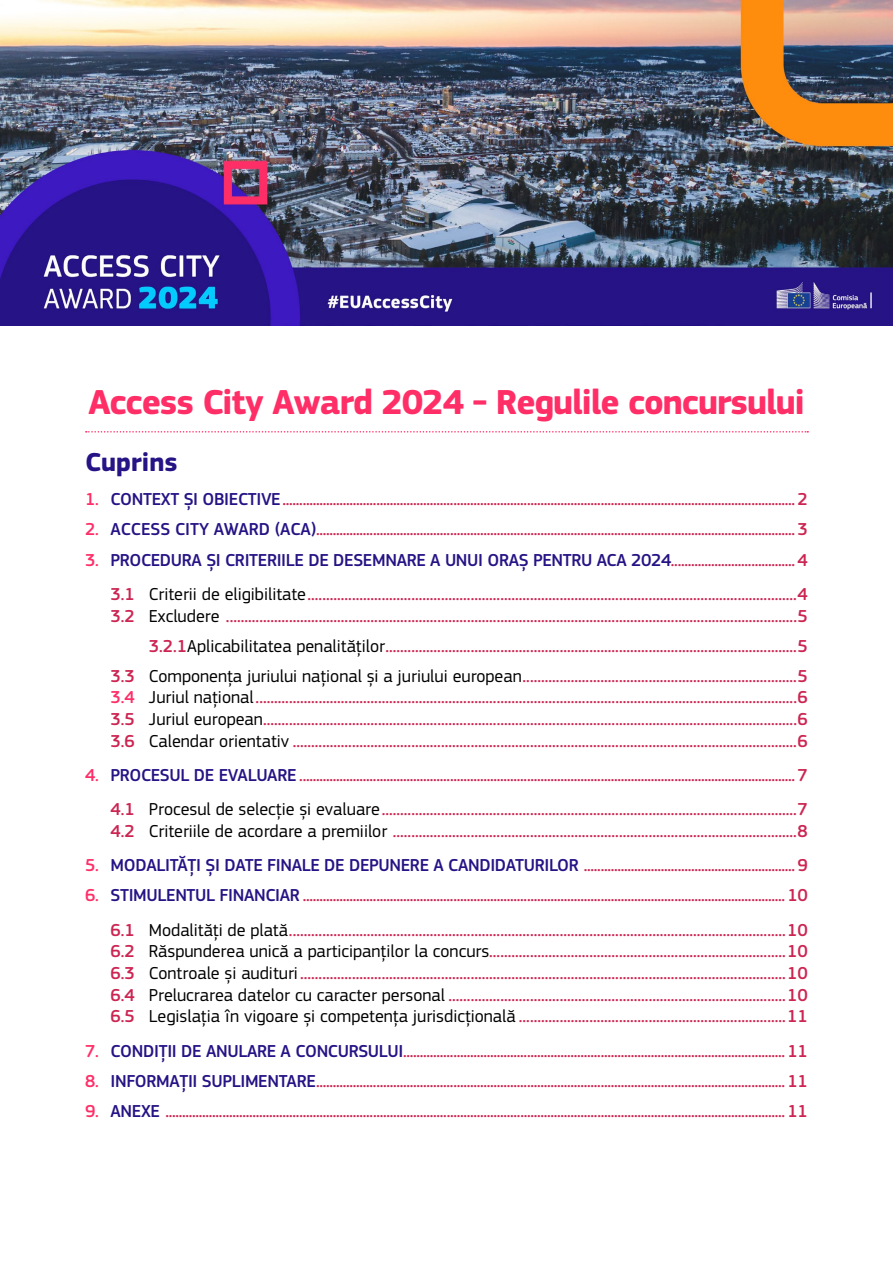
<style>
.page{position:relative;width:893px;height:1263px;background:#fff}
.page>*{position:absolute;margin:0;border:0;box-sizing:border-box;transform-origin:0 0}
.Title__H1{font:700 36px "EC Square Sans Pro";letter-spacing:-.03em;color:#ff2e67}
.TOC_Title__H1{font:700 27px "EC Square Sans Pro";color:#261385}
.t1{font:500 18px "EC Square Sans Pro";letter-spacing:-.02em;color:#cc2552}
.t2{font:500 18px "EC Square Sans Pro";color:#cc2552}
.t3{font:500 18px "EC Square Sans Pro";letter-spacing:-.02em;color:#261385}
.s1{color:#ff2e67}
.s2{color:#261385}
.s3{color:#cc2552}
.s4{font-weight:400;color:#000}
</style>
<div class="page">
<img style="left:0;top:0;width:893px;height:325px">
<svg style="left:86px;top:431px;width:722px;height:2px"></svg>
<h1 class="Title__H1" style="left:88px;top:381px;width:718px">Access City Award 2024 - Regulile concursului</h1>
<h1 class="TOC_Title__H1" style="left:85px;top:446px;width:94px">Cuprins</h1>
<p class="t1" style="left:85px;top:489px;width:724px"><span class="s1">1.</span> <span class="s2">CONTEXT ȘI OBIECTIVE</span>.........................................................................................................................................................2</p>
<p class="t2" style="left:85px;top:519px;width:724px"><span class="s1">2.</span> <span class="s2">ACCESS CITY AWARD (ACA)</span>...............................................................................................................................................3</p>
<p class="t3" style="left:85px;top:549px;width:724px"><span class="s1">3.</span> PROCEDURA ȘI CRITERIILE DE DESEMNARE A UNUI ORAȘ PENTRU ACA 2024<span class="s3">.....................................4</span></p>
<p class="t1" style="left:111px;top:583px;width:699px">3.1 <span class="s4">Criterii de eligibilitate</span>....................................................................................................................................4</p>
<p class="t1" style="left:111px;top:605px;width:699px">3.2 <span class="s4">Excludere</span> ..........................................................................................................................................................5</p>
<p class="t1" style="left:149px;top:635px;width:661px">3.2.1<span class="s4">Aplicabilitatea penalităților</span>...............................................................................................................5</p>
<p class="t1" style="left:111px;top:665px;width:699px">3.3 <span class="s4">Componența juriului național și a juriului european</span>..........................................................................5</p>
<p class="t1" style="left:111px;top:687px;width:699px"><span class="s1">3.4</span> <span class="s4">Juriul național</span>..................................................................................................................................................6</p>
<p class="t1" style="left:111px;top:708px;width:699px">3.5 <span class="s4">Juriul european</span>................................................................................................................................................6</p>
<p class="t1" style="left:111px;top:730px;width:699px">3.6 <span class="s4">Calendar orientativ</span> ........................................................................................................................................6</p>
<p class="t1" style="left:85px;top:764px;width:724px"><span class="s1">4.</span> <span class="s2">PROCESUL DE EVALUARE</span> ....................................................................................................................................................7</p>
<p class="t1" style="left:111px;top:799px;width:699px">4.1 <span class="s4">Procesul de selecție și evaluare</span>................................................................................................................7</p>
<p class="t1" style="left:111px;top:820px;width:699px">4.2 <span class="s4">Criteriile de acordare a premiilor</span> .............................................................................................................8</p>
<p class="t1" style="left:85px;top:855px;width:724px"><span class="s1">5.</span> <span class="s2">MODALITĂȚI ȘI DATE FINALE DE DEPUNERE A CANDIDATURILOR</span> ...............................................................9</p>
<p class="t1" style="left:85px;top:885px;width:724px"><span class="s1">6.</span> <span class="s2">STIMULENTUL FINANCIAR</span> ................................................................................................................................................ 10</p>
<p class="t1" style="left:111px;top:919px;width:699px">6.1 <span class="s4">Modalități de plată</span>......................................................................................................................................10</p>
<p class="t1" style="left:111px;top:941px;width:699px">6.2 <span class="s4">Răspunderea unică a participanților la concurs</span>................................................................................10</p>
<p class="t1" style="left:111px;top:962px;width:699px">6.3 <span class="s4">Controale și audituri</span> ...................................................................................................................................10</p>
<p class="t1" style="left:111px;top:984px;width:699px">6.4 <span class="s4">Prelucrarea datelor cu caracter personal</span> ...........................................................................................10</p>
<p class="t1" style="left:111px;top:1006px;width:699px">6.5 <span class="s4">Legislația în vigoare și competența jurisdicțională</span> ........................................................................11</p>
<p class="t1" style="left:85px;top:1040px;width:724px"><span class="s1">7.</span> <span class="s2">CONDIȚII DE ANULARE A CONCURSULUI</span>.................................................................................................................. 11</p>
<p class="t1" style="left:85px;top:1070px;width:724px"><span class="s1">8.</span> <span class="s2">INFORMAȚII SUPLIMENTARE</span>............................................................................................................................................ 11</p>
<p class="t1" style="left:85px;top:1100px;width:724px"><span class="s1">9.</span> <span class="s2">ANEXE</span> ......................................................................................................................................................................................... 11</p>
</div>
